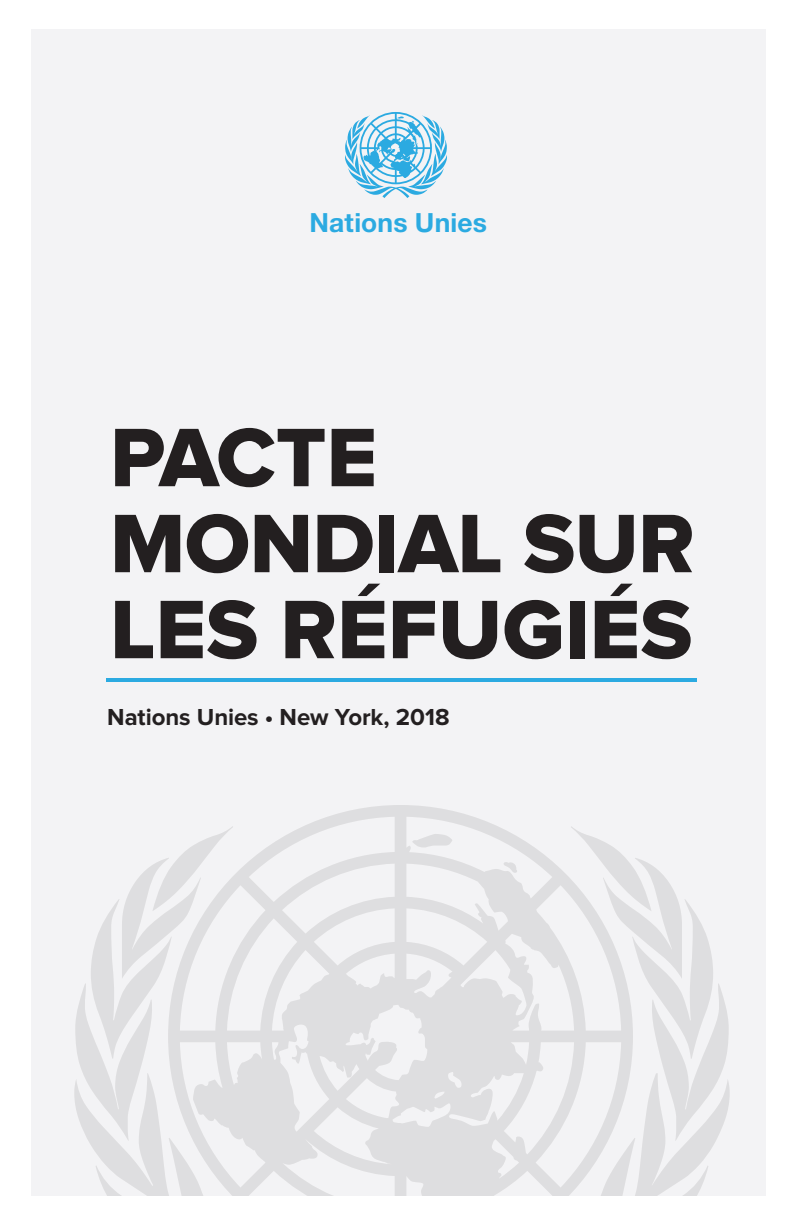
<style>
.page{position:relative;width:792px;height:1224px;background:#fff}
.page>*{position:absolute;margin:0;border:0;box-sizing:border-box;transform-origin:0 0}
.t1{font:86px/86px "Proxima Nova Extrabld";color:#231f20}
.Heading{font:700 26.4px "Helvetica Neue LT Pro";letter-spacing:.005em;color:#2baae1}
.Heading_2{font:700 24px "Proxima Nova";letter-spacing:-.005em;color:#231f20}
</style>
<div class="page">
<div style="left:31px;top:29px;width:734px;height:1168px;background:#f3f3f5"></div>
<svg style="left:74px;top:805px;width:656px;height:391px"></svg>
<div style="left:0;top:1196px;width:792px;height:28px;background:#fff"></div>
<hr style="left:107px;top:678px;width:590px;height:4px;background:#2baae1">
<svg style="left:345px;top:112px;width:102px;height:86px"></svg>
<p class="Heading" style="left:310px;top:205px;width:179px">Nations Unies</p>
<p class="t1" style="left:110px;top:417px;width:586px">PACTE<br>MONDIAL SUR<br>LES RÉFUGIÉS</p>
<p class="Heading_2" style="left:107px;top:703px;width:344px">Nations Unies • New York, 2018</p>
</div>
